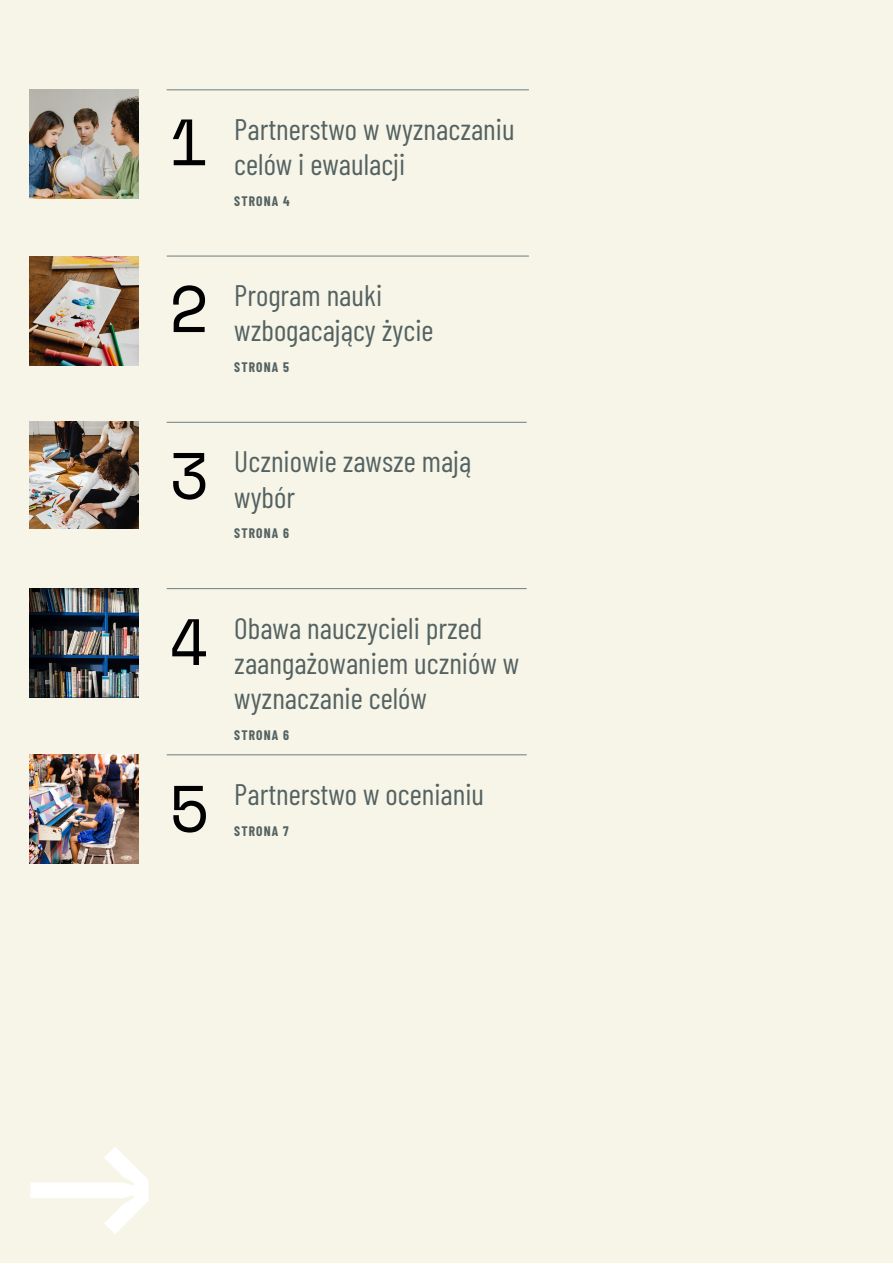
<style>
.page{position:relative;width:893px;height:1264px;background:#fff}
.page>*{position:absolute;margin:0;border:0;box-sizing:border-box;transform-origin:0 0}
.t1{font:218.55px "Space Mono";color:#fff}
.t2{font:65.4px "Space Mono";color:#000}
.t3{font:29.7px/35.2px "Barlow Condensed";color:#556262}
.t4{font:700 13.5px "Barlow Condensed";letter-spacing:.08em;color:#556262}
</style>
<div class="page">
<div style="left:0;top:0;width:892px;height:1262px;background:#f6f5e8"></div>
<hr style="left:167px;top:255px;width:362px;height:2px;background:#7b8b8b">
<hr style="left:167px;top:89px;width:362px;height:1px;background:#7b8b8b">
<hr style="left:167px;top:422px;width:359px;height:1px;background:#7b8b8b">
<hr style="left:167px;top:588px;width:359px;height:1px;background:#7b8b8b">
<hr style="left:167px;top:754px;width:359px;height:1px;background:#7b8b8b">
<img style="left:29px;top:257px;width:109px;height:109px">
<img style="left:29px;top:422px;width:109px;height:106px">
<img style="left:29px;top:588px;width:109px;height:109px">
<img style="left:29px;top:754px;width:109px;height:109px">
<img style="left:29px;top:89px;width:109px;height:109px">
<h2 class="t2" style="left:169px;top:92px;width:41px">1</h2>
<p class="t3" style="left:234px;top:110px;width:282px">Partnerstwo w wyznaczaniu celów i ewaulacji</p>
<p class="t4" style="left:234px;top:192px;width:57px">STRONA 4</p>
<h2 class="t2" style="left:169px;top:259px;width:41px">2</h2>
<p class="t3" style="left:234px;top:276px;width:201px">Program nauki wzbogacający życie</p>
<p class="t4" style="left:234px;top:358px;width:56px">STRONA 5</p>
<h2 class="t2" style="left:169px;top:425px;width:41px">3</h2>
<p class="t3" style="left:234px;top:443px;width:238px">Uczniowie zawsze mają wybór</p>
<p class="t4" style="left:234px;top:525px;width:56px">STRONA 6</p>
<h2 class="t2" style="left:169px;top:591px;width:41px">4</h2>
<h2 class="t2" style="left:169px;top:758px;width:41px">5</h2>
<p class="t3" style="left:234px;top:609px;width:286px">Obawa nauczycieli przed zaangażowaniem uczniów w wyznaczanie celów</p>
<p class="t4" style="left:234px;top:726px;width:56px">STRONA 6</p>
<p class="t3" style="left:234px;top:775px;width:251px">Partnerstwo w ocenianiu</p>
<p class="t4" style="left:234px;top:822px;width:56px">STRONA 7</p>
<h1 class="t1" style="left:23px;top:1022px;width:135px">→</h1>
</div>
